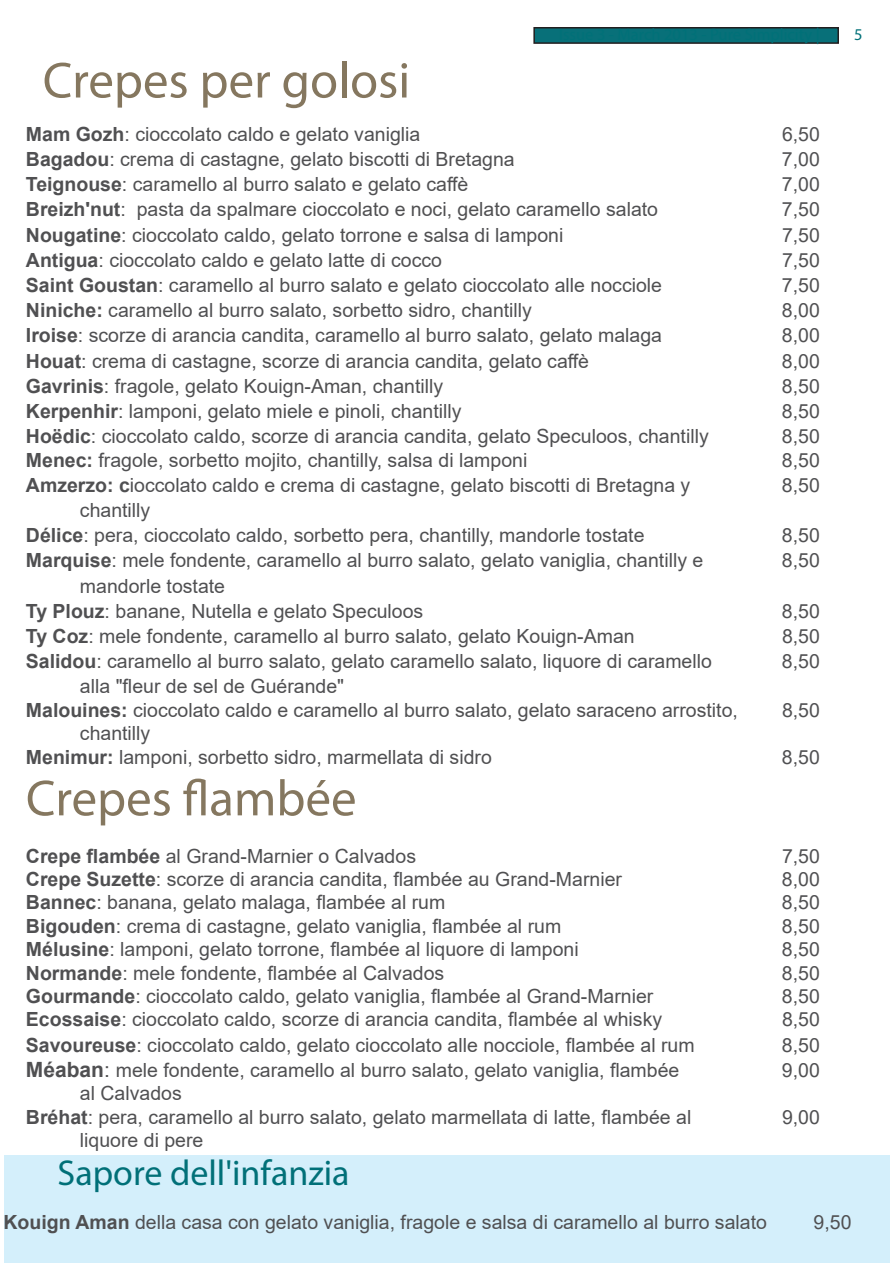
<style>
.page{position:relative;width:893px;height:1263px;background:#fff}
.page>*{position:absolute;margin:0;border:0;box-sizing:border-box;transform-origin:0 0}
._34_pt_Recipe_Header{font:51px "Myriad Pro";color:#85775f}
._34_pt_Recipe_Header-2{font:36px "Myriad Pro";color:#017078}
._34_pt_Recipe_Header-3{font:19.5px "Arial";color:#505052}
.t1{font:16.5px "Myriad Pro";color:#017078}
.s1{font-weight:700}
.s2{font-weight:700;font-size:21px}
.s3{font-size:21px}
</style>
<div class="page">
<div style="left:4px;top:1155px;width:885px;height:108px;background:#d4effb"></div>
<div style="left:534px;top:28px;width:304px;height:15px;background:#087079"></div>
<div style="left:533px;top:27px;width:306px;height:17px;border:2px solid #231f20"></div>
<p class="_34_pt_Recipe_Header" style="left:43px;top:49px;width:369px">Crepes per golosi</p>
<p class="_34_pt_Recipe_Header-3" style="left:26px;top:120px;width:396px"><span class="s1">Mam Gozh</span>: cioccolato caldo e gelato vaniglia</p>
<p class="_34_pt_Recipe_Header-3" style="left:782px;top:120px;width:39px">6,50</p>
<p class="_34_pt_Recipe_Header-3" style="left:26px;top:146px;width:490px"><span class="s1">Bagadou</span>: crema di castagne, gelato biscotti di Bretagna</p>
<p class="_34_pt_Recipe_Header-3" style="left:782px;top:146px;width:39px">7,00</p>
<p class="_34_pt_Recipe_Header-3" style="left:26px;top:171px;width:444px"><span class="s1">Teignouse</span>: caramello al burro salato e gelato caffè</p>
<p class="_34_pt_Recipe_Header-3" style="left:782px;top:171px;width:39px">7,00</p>
<p class="_34_pt_Recipe_Header-3" style="left:26px;top:196px;width:634px"><span class="s1">Breizh'nut</span>: pasta da spalmare cioccolato e noci, gelato caramello salato</p>
<p class="_34_pt_Recipe_Header-3" style="left:782px;top:196px;width:39px">7,50</p>
<p class="_34_pt_Recipe_Header-3" style="left:26px;top:221px;width:539px"><span class="s1">Nougatine</span>: cioccolato caldo, gelato torrone e salsa di lamponi</p>
<p class="_34_pt_Recipe_Header-3" style="left:782px;top:221px;width:39px">7,50</p>
<p class="_34_pt_Recipe_Header-3" style="left:26px;top:246px;width:418px"><span class="s1">Antigua</span>: cioccolato caldo e gelato latte di cocco</p>
<p class="_34_pt_Recipe_Header-3" style="left:782px;top:246px;width:39px">7,50</p>
<p class="_34_pt_Recipe_Header-3" style="left:26px;top:272px;width:638px"><span class="s1">Saint Goustan</span>: caramello al burro salato e gelato cioccolato alle nocciole</p>
<p class="_34_pt_Recipe_Header-3" style="left:782px;top:272px;width:39px">7,50</p>
<p class="_34_pt_Recipe_Header-3" style="left:26px;top:297px;width:508px"><span class="s1">Niniche:</span> caramello al burro salato, sorbetto sidro, chantilly</p>
<p class="_34_pt_Recipe_Header-3" style="left:782px;top:297px;width:39px">8,00</p>
<p class="_34_pt_Recipe_Header-3" style="left:26px;top:322px;width:638px"><span class="s1">Iroise</span>: scorze di arancia candita, caramello al burro salato, gelato malaga</p>
<p class="_34_pt_Recipe_Header-3" style="left:782px;top:322px;width:39px">8,00</p>
<p class="_34_pt_Recipe_Header-3" style="left:26px;top:347px;width:565px"><span class="s1">Houat</span>: crema di castagne, scorze di arancia candita, gelato caffè</p>
<p class="_34_pt_Recipe_Header-3" style="left:782px;top:347px;width:39px">8,00</p>
<p class="_34_pt_Recipe_Header-3" style="left:26px;top:372px;width:419px"><span class="s1">Gavrinis</span>: fragole, gelato Kouign-Aman, chantilly</p>
<p class="_34_pt_Recipe_Header-3" style="left:782px;top:372px;width:39px">8,50</p>
<p class="_34_pt_Recipe_Header-3" style="left:26px;top:398px;width:437px"><span class="s1">Kerpenhir</span>: lamponi, gelato miele e pinoli, chantilly</p>
<p class="_34_pt_Recipe_Header-3" style="left:782px;top:398px;width:39px">8,50</p>
<p class="_34_pt_Recipe_Header-3" style="left:26px;top:423px;width:684px"><span class="s1">Hoëdic</span>: cioccolato caldo, scorze di arancia candita, gelato Speculoos, chantilly</p>
<p class="_34_pt_Recipe_Header-3" style="left:782px;top:423px;width:39px">8,50</p>
<p class="_34_pt_Recipe_Header-3" style="left:26px;top:446px;width:503px"><span class="s1">Menec:</span> fragole, sorbetto mojito, chantilly, salsa di lamponi</p>
<p class="_34_pt_Recipe_Header-3" style="left:782px;top:446px;width:39px">8,50</p>
<p class="_34_pt_Recipe_Header-3" style="left:26px;top:471px;width:666px"><span class="s1">Amzerzo: c</span>ioccolato caldo e crema di castagne, gelato biscotti di Bretagna y</p>
<p class="_34_pt_Recipe_Header-3" style="left:782px;top:471px;width:39px">8,50</p>
<p class="_34_pt_Recipe_Header-3" style="left:80px;top:497px;width:72px">chantilly</p>
<p class="_34_pt_Recipe_Header-3" style="left:26px;top:522px;width:620px"><span class="s1">Délice</span>: pera, cioccolato caldo, sorbetto pera, chantilly, mandorle tostate</p>
<p class="_34_pt_Recipe_Header-3" style="left:782px;top:522px;width:39px">8,50</p>
<p class="_34_pt_Recipe_Header-3" style="left:26px;top:547px;width:679px"><span class="s1">Marquise</span>: mele fondente, caramello al burro salato, gelato vaniglia, chantilly e</p>
<p class="_34_pt_Recipe_Header-3" style="left:782px;top:547px;width:39px">8,50</p>
<p class="_34_pt_Recipe_Header-3" style="left:80px;top:572px;width:147px">mandorle tostate</p>
<p class="_34_pt_Recipe_Header-3" style="left:26px;top:597px;width:399px"><span class="s1">Ty Plouz</span>: banane, Nutella e gelato Speculoos</p>
<p class="_34_pt_Recipe_Header-3" style="left:782px;top:597px;width:39px">8,50</p>
<p class="_34_pt_Recipe_Header-3" style="left:26px;top:623px;width:610px"><span class="s1">Ty Coz</span>: mele fondente, caramello al burro salato, gelato Kouign-Aman</p>
<p class="_34_pt_Recipe_Header-3" style="left:782px;top:623px;width:39px">8,50</p>
<p class="_34_pt_Recipe_Header-3" style="left:26px;top:648px;width:687px"><span class="s1">Salidou</span>: caramello al burro salato, gelato caramello salato, liquore di caramello</p>
<p class="_34_pt_Recipe_Header-3" style="left:782px;top:648px;width:39px">8,50</p>
<p class="_34_pt_Recipe_Header-3" style="left:80px;top:673px;width:266px">alla "fleur de sel de Guérande"</p>
<p class="_34_pt_Recipe_Header-3" style="left:26px;top:696px;width:714px"><span class="s1">Malouines:</span> cioccolato caldo e caramello al burro salato, gelato saraceno arrostito,</p>
<p class="_34_pt_Recipe_Header-3" style="left:782px;top:696px;width:39px">8,50</p>
<p class="_34_pt_Recipe_Header-3" style="left:80px;top:720px;width:72px">chantilly</p>
<p class="_34_pt_Recipe_Header-3" style="left:26px;top:743px;width:467px"><span class="s1">Menimur:</span> lamponi, sorbetto sidro, marmellata di sidro</p>
<p class="_34_pt_Recipe_Header-3" style="left:782px;top:743px;width:39px">8,50</p>
<p class="_34_pt_Recipe_Header" style="left:26px;top:767px;width:332px">Crepes flambée</p>
<p class="_34_pt_Recipe_Header-3" style="left:26px;top:842px;width:392px"><span class="s1">Crepe flambée</span> al Grand-Marnier o Calvados</p>
<p class="_34_pt_Recipe_Header-3" style="left:782px;top:842px;width:39px">7,50</p>
<p class="_34_pt_Recipe_Header-3" style="left:26px;top:866px;width:598px"><span class="s1">Crepe Suzette</span>: scorze di arancia candita, flambée au Grand-Marnier</p>
<p class="_34_pt_Recipe_Header-3" style="left:782px;top:866px;width:39px">8,00</p>
<p class="_34_pt_Recipe_Header-3" style="left:26px;top:889px;width:421px"><span class="s1">Bannec</span>: banana, gelato malaga, flambée al rum</p>
<p class="_34_pt_Recipe_Header-3" style="left:782px;top:889px;width:39px">8,50</p>
<p class="_34_pt_Recipe_Header-3" style="left:26px;top:912px;width:537px"><span class="s1">Bigouden</span>: crema di castagne, gelato vaniglia, flambée al rum</p>
<p class="_34_pt_Recipe_Header-3" style="left:782px;top:912px;width:39px">8,50</p>
<p class="_34_pt_Recipe_Header-3" style="left:26px;top:936px;width:554px"><span class="s1">Mélusine</span>: lamponi, gelato torrone, flambée al liquore di lamponi</p>
<p class="_34_pt_Recipe_Header-3" style="left:782px;top:936px;width:39px">8,50</p>
<p class="_34_pt_Recipe_Header-3" style="left:26px;top:959px;width:420px"><span class="s1">Normande</span>: mele fondente, flambée al Calvados</p>
<p class="_34_pt_Recipe_Header-3" style="left:782px;top:959px;width:39px">8,50</p>
<p class="_34_pt_Recipe_Header-3" style="left:26px;top:983px;width:629px"><span class="s1">Gourmande</span>: cioccolato caldo, gelato vaniglia, flambée al Grand-Marnier</p>
<p class="_34_pt_Recipe_Header-3" style="left:782px;top:983px;width:39px">8,50</p>
<p class="_34_pt_Recipe_Header-3" style="left:26px;top:1006px;width:638px"><span class="s1">Ecossaise</span>: cioccolato caldo, scorze di arancia candita, flambée al whisky</p>
<p class="_34_pt_Recipe_Header-3" style="left:782px;top:1006px;width:39px">8,50</p>
<p class="_34_pt_Recipe_Header-3" style="left:26px;top:1031px;width:670px"><span class="s1">Savoureuse</span>: cioccolato caldo, gelato cioccolato alle nocciole, flambée al rum</p>
<p class="_34_pt_Recipe_Header-3" style="left:782px;top:1031px;width:39px">8,50</p>
<p class="_34_pt_Recipe_Header-3" style="left:26px;top:1056px;width:655px"><span class="s2">Méaban</span><span class="s3">:</span> mele fondente, caramello al burro salato, gelato vaniglia, flambée</p>
<p class="_34_pt_Recipe_Header-3" style="left:782px;top:1056px;width:39px">9,00</p>
<p class="_34_pt_Recipe_Header-3" style="left:80px;top:1080px;width:103px">al Calvados</p>
<p class="_34_pt_Recipe_Header-3" style="left:26px;top:1103px;width:667px"><span class="s1">Bréhat</span>: pera, caramello al burro salato, gelato marmellata di latte, flambée al</p>
<p class="_34_pt_Recipe_Header-3" style="left:782px;top:1103px;width:39px">9,00</p>
<p class="_34_pt_Recipe_Header-3" style="left:80px;top:1127px;width:125px">liquore di pere</p>
<p class="t1" style="left:854px;top:25px;width:10px">5</p>
<p class="_34_pt_Recipe_Header-2" style="left:58px;top:1151px;width:294px">Sapore dell'infanzia</p>
<p class="_34_pt_Recipe_Header-3" style="left:4px;top:1208px;width:765px"><span class="s1">Kouign Aman</span> della casa con gelato vaniglia, fragole e salsa di caramello al burro salato</p>
<p class="_34_pt_Recipe_Header-3" style="left:814px;top:1208px;width:39px">9,50</p>
</div>
